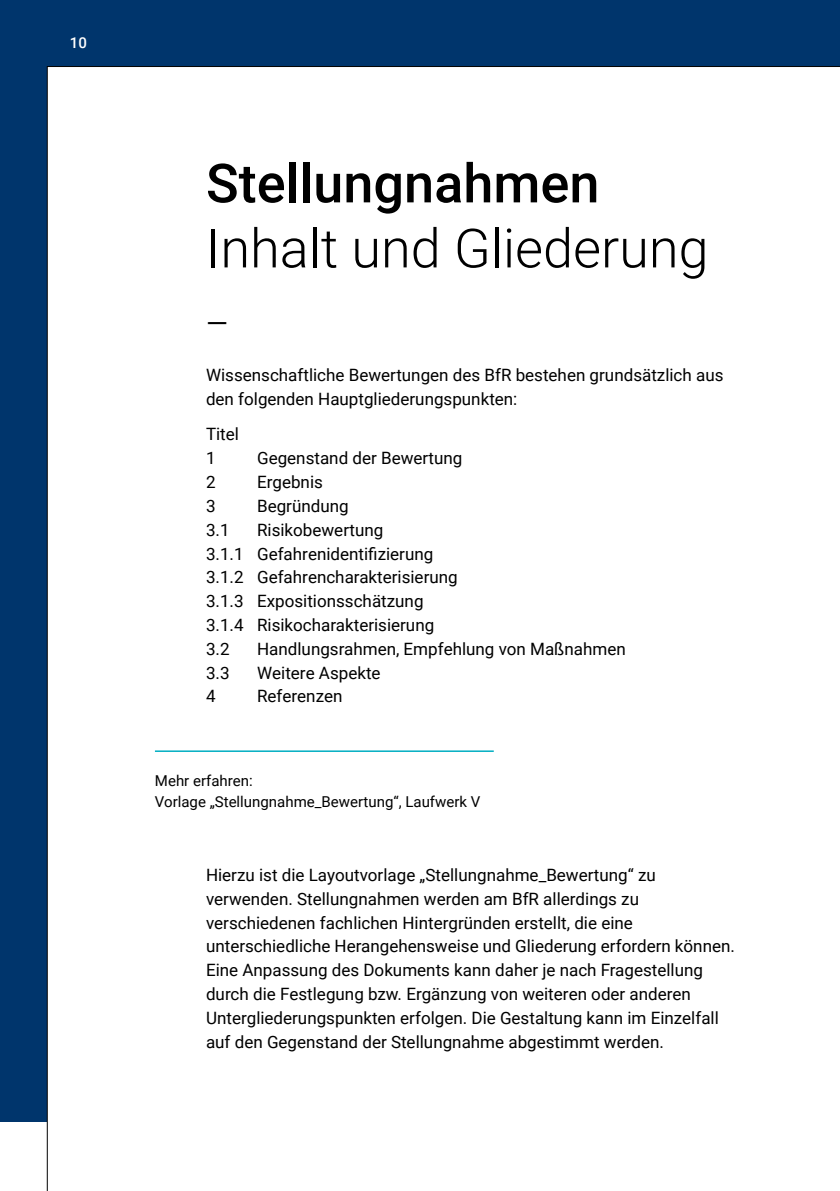
<style>
.page{position:relative;width:840px;height:1191px;background:#fff}
.page>*{position:absolute;margin:0;border:0;box-sizing:border-box;transform-origin:0 0}
.t1{font:300 54px "Roboto";color:#000}
.t2{font:500 54px "Roboto";color:#000}
.t3{font:28px "Roboto";color:#000}
.t4{font:17px/23.8px "Roboto";color:#000}
.t5{font:15px/21px "Roboto";color:#000}
.t6{font:500 15px "Roboto";color:#fff}
</style>
<div class="page">
<div style="left:0;top:0;width:839px;height:1121px;background:#00356c"></div>
<div style="left:47px;top:66px;width:792px;height:1125px;background:#fff"></div>
<hr style="left:155px;top:750px;width:338px;height:2px;background:#00aec2">
<p class="t6" style="left:70px;top:32px;width:19px">10</p>
<h1 class="t2" style="left:206px;top:145px;width:395px">Stellungnahmen</h1>
<h1 class="t1" style="left:206px;top:210px;width:503px">Inhalt und Gliederung</h1>
<h2 class="t3" style="left:206px;top:304px;width:23px">—</h2>
<p class="t4" style="left:206px;top:362px;width:518px">Wissenschaftliche Bewertungen des BfR bestehen grundsätzlich aus den folgenden Hauptgliederungspunkten:</p>
<p class="t4" style="left:206px;top:422px;width:34px">Titel<br>1</p>
<p class="t4" style="left:257px;top:446px;width:207px">Gegenstand der Bewertung</p>
<p class="t4" style="left:206px;top:469px;width:11px">2</p>
<p class="t4" style="left:257px;top:469px;width:67px">Ergebnis</p>
<p class="t4" style="left:206px;top:493px;width:11px">3</p>
<p class="t4" style="left:257px;top:493px;width:93px">Begründung</p>
<p class="t4" style="left:206px;top:517px;width:25px">3.1</p>
<p class="t4" style="left:206px;top:517px;width:253px;text-indent:51px">Risikobewertung<br>3.1.1 Gefahrenidentifizierung<br>3.1.2 Gefahrencharakterisierung<br>3.1.3 Expositionsschätzung<br>3.1.4 Risikocharakterisierung<br>3.2</p>
<p class="t4" style="left:257px;top:636px;width:370px">Handlungsrahmen, Empfehlung von Maßnahmen</p>
<p class="t4" style="left:206px;top:660px;width:25px">3.3</p>
<p class="t4" style="left:257px;top:660px;width:125px">Weitere Aspekte</p>
<p class="t4" style="left:206px;top:684px;width:11px">4</p>
<p class="t4" style="left:257px;top:684px;width:87px">Referenzen</p>
<p class="t5" style="left:155px;top:769px;width:327px">Mehr erfahren:<br>Vorlage „Stellungnahme_Bewertung“, Laufwerk V</p>
<p class="t4" style="left:206px;top:862px;width:530px">Hierzu ist die Layoutvorlage „Stellungnahme_Bewertung“ zu verwenden. Stellungnahmen werden am BfR allerdings zu verschiedenen fachlichen Hintergründen erstellt, die eine unterschiedliche Herangehensweise und Gliederung erfordern können.<br>Eine Anpassung des Dokuments kann daher je nach Fragestellung durch die Festlegung bzw. Ergänzung von weiteren oder anderen Untergliederungspunkten erfolgen. Die Gestaltung kann im Einzelfall auf den Gegenstand der Stellungnahme abgestimmt werden.</p>
</div>
